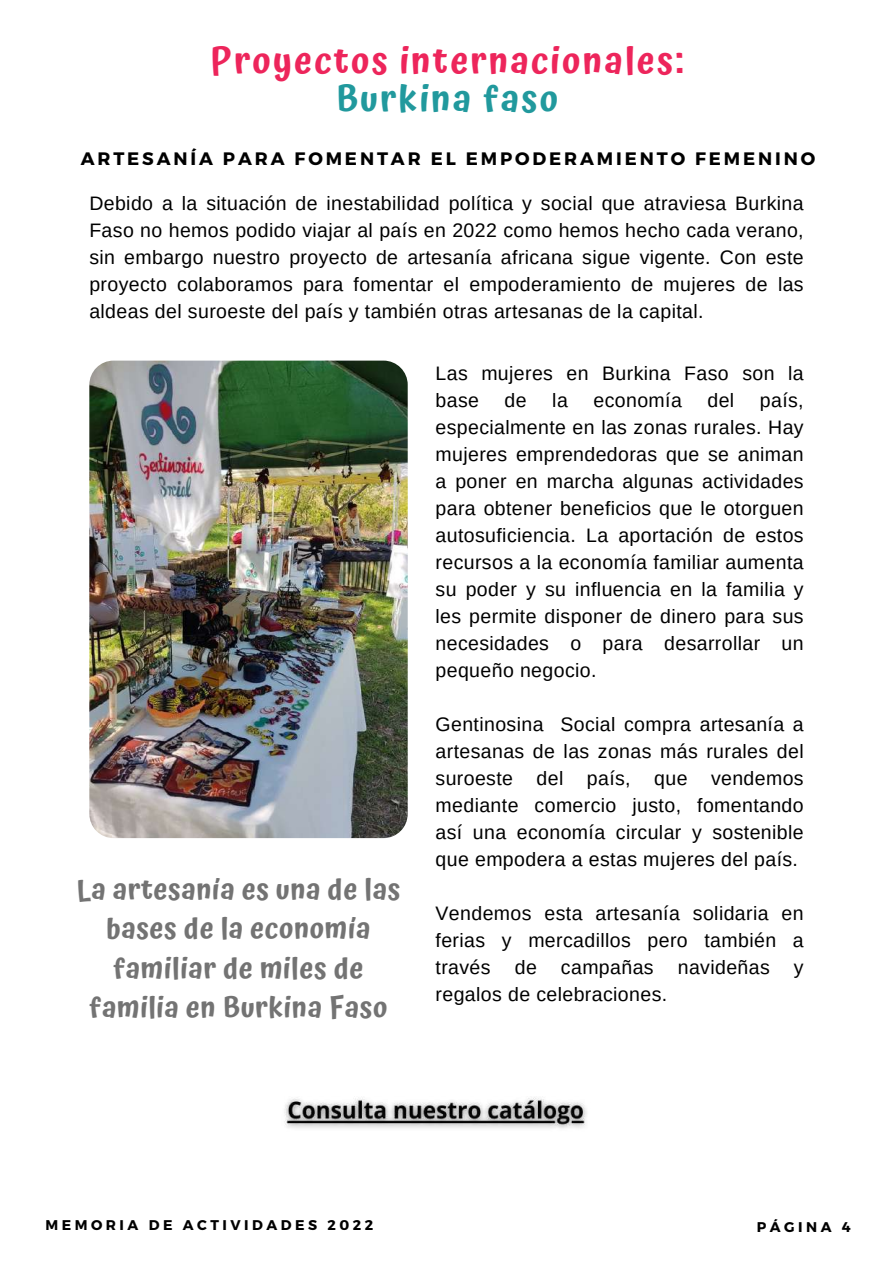
<style>
.page{position:relative;width:893px;height:1264px;background:#fff}
.page>*{position:absolute;margin:0;border:0;box-sizing:border-box;transform-origin:0 0}
.t1{font:600 36px "Atma";letter-spacing:.06em;color:#ed255b}
.t2{font:600 36px "Atma";letter-spacing:.06em;color:#21999d}
.t3{font:600 28.2px/39.6px "Atma";letter-spacing:.02em;color:#737373;text-align:center}
.t4{font:19.5px/27px "Arimo";letter-spacing:.02em;color:#000;text-align:justify}
.t5{font:700 18px "Montserrat";letter-spacing:.16em;color:#000}
.t6{font:700 14.1px "Montserrat";letter-spacing:.25em;color:#000}
</style>
<div class="page">
<img style="left:89px;top:360px;width:318px;height:478px;border-radius:24px">
<img style="left:284px;top:1097px;width:303px;height:32px">
<h1 class="t1" style="left:210px;top:40px;width:475px">Proyectos internacionales:</h1>
<h1 class="t2" style="left:336px;top:77px;width:223px">Burkina faso</h1>
<p class="t5" style="left:81px;top:147px;width:736px">ARTESANÍA PARA FOMENTAR EL EMPODERAMIENTO FEMENINO</p>
<p class="t4" style="left:89px;top:190px;width:715px">Debido a la situación de inestabilidad política y social que atraviesa Burkina Faso no hemos podido viajar al país en 2022 como hemos hecho cada verano, sin embargo nuestro proyecto de artesanía africana sigue vigente. Con este proyecto colaboramos para fomentar el empoderamiento de mujeres de las aldeas del suroeste del país y también otras artesanas de la capital.</p>
<h2 class="t3" style="left:76px;top:869px;width:325px">La artesanía es una de las bases de la economía familiar de miles de familia en Burkina Faso</h2>
<p class="t4" style="left:435px;top:359px;width:369px">Las mujeres en Burkina Faso son la base</p>
<p class="t4" style="left:435px;top:386px;width:369px;text-indent:324px">país, especialmente en las zonas rurales. Hay mujeres emprendedoras que se animan a poner en marcha algunas actividades para obtener beneficios que le otorguen autosuficiencia. La aportación de estos recursos a la economía familiar aumenta su poder y su influencia en la familia y les permite disponer de dinero para sus necesidades o para desarrollar un pequeño negocio.</p>
<p class="t4" style="left:435px;top:710px;width:369px">Gentinosina Social compra artesanía a artesanas de las zonas más rurales del suroeste del país, que vendemos mediante comercio justo, fomentando así una economía circular y sostenible que empodera a estas mujeres del país.</p>
<p class="t4" style="left:435px;top:899px;width:369px">Vendemos esta artesanía solidaria en ferias y mercadillos pero también a través de campañas navideñas y regalos de celebraciones.</p>
<p class="t4" style="left:504px;top:386px;width:24px">de</p>
<p class="t4" style="left:552px;top:386px;width:17px">la</p>
<p class="t4" style="left:593px;top:386px;width:90px">economía</p>
<p class="t4" style="left:707px;top:386px;width:28px">del</p>
<p class="t6" style="left:45px;top:1215px;width:329px">MEMORIA DE ACTIVIDADES 2022</p>
<p class="t6" style="left:756px;top:1217px;width:95px">PÁGINA 4</p>
</div>
